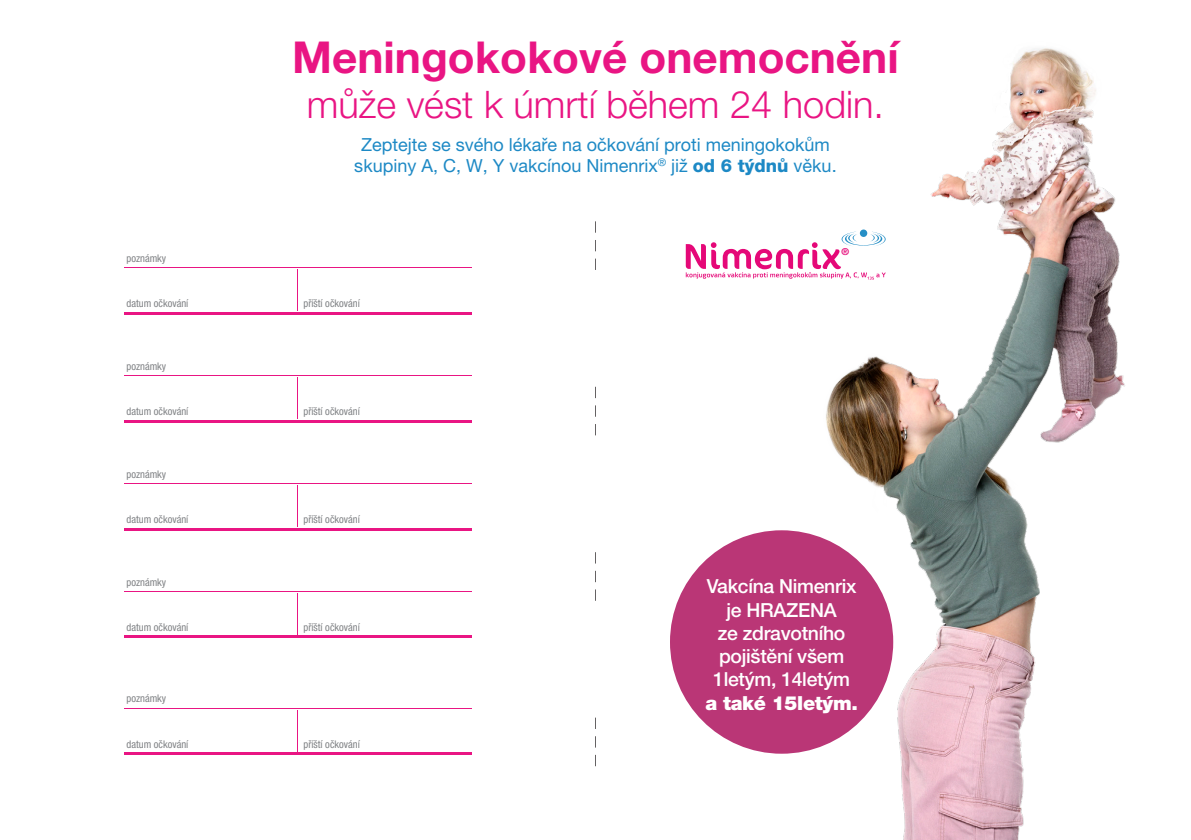
<style>
.page{position:relative;width:1191px;height:840px;background:#fff}
.page>*{position:absolute;margin:0;border:0;box-sizing:border-box;transform-origin:0 0}
.t1{font:700 44px "Helvetica Neue LT Pro";color:#e91583}
.t2{font:300 38px "Helvetica Neue LT Pro";color:#e91583}
.t3{font:500 19.4px/23.2px "Helvetica Neue LT Pro";letter-spacing:-.015em;color:#fff;text-align:center}
.t4{font:18px/21.6px "Helvetica Neue LT Pro";color:#1d89c5;text-align:center}
.t5{font:condensed 10.6px "Helvetica Neue LT Pro";color:#808285}
.t6{font:700 9.6px "Helvetica Neue LT Pro";color:#e50878}
.s1{font-weight:800}
.s2{font-weight:900}
</style>
<div class="page">
<img style="left:820px;top:48px;width:305px;height:791px">
<div style="left:670px;top:530px;width:223px;height:223px;background:#ba3676;border-radius:50%"></div>
<hr style="left:124px;top:375px;width:347px;height:1px;background:#e91583">
<hr style="left:297px;top:377px;width:1px;height:42px;background:#e91583">
<hr style="left:124px;top:420px;width:347px;height:2px;background:#e91583">
<hr style="left:124px;top:267px;width:347px;height:1px;background:#e91583">
<hr style="left:297px;top:269px;width:1px;height:42px;background:#e91583">
<hr style="left:124px;top:312px;width:347px;height:2px;background:#e91583">
<hr style="left:124px;top:590px;width:347px;height:1px;background:#e91583">
<hr style="left:297px;top:593px;width:1px;height:41px;background:#e91583">
<hr style="left:124px;top:635px;width:347px;height:2px;background:#e91583">
<hr style="left:124px;top:482px;width:347px;height:1px;background:#e91583">
<hr style="left:297px;top:485px;width:1px;height:41px;background:#e91583">
<hr style="left:124px;top:527px;width:347px;height:3px;background:#e91583">
<hr style="left:124px;top:707px;width:347px;height:1px;background:#e91583">
<hr style="left:297px;top:709px;width:1px;height:42px;background:#e91583">
<hr style="left:124px;top:752px;width:347px;height:2px;background:#e91583">
<svg style="left:595px;top:570px;width:1px;height:12px"></svg>
<svg style="left:595px;top:386px;width:1px;height:12px"></svg>
<svg style="left:595px;top:258px;width:1px;height:12px"></svg>
<svg style="left:686px;top:231px;width:199px;height:48px"></svg>
<p class="t1" style="left:292px;top:30px;width:608px">Meningokokové onemocnění</p>
<p class="t2" style="left:307px;top:81px;width:578px">může vést k úmrtí během 24 hodin.</p>
<p class="t4" style="left:354px;top:133px;width:484px">Zeptejte se svého lékaře na očkování proti meningokokům skupiny A, C, W, Y vakcínou Nimenrix<sup>®</sup> již <span class="s1">od 6 týdnů</span> věku.</p>
<p class="t5" style="left:126px;top:252px;width:41px">poznámky</p>
<p class="t5" style="left:126px;top:297px;width:63px">datum očkování</p>
<p class="t5" style="left:303px;top:297px;width:58px">příští očkování</p>
<p class="t5" style="left:126px;top:360px;width:41px">poznámky</p>
<p class="t5" style="left:126px;top:405px;width:63px">datum očkování</p>
<p class="t5" style="left:303px;top:405px;width:58px">příští očkování</p>
<p class="t5" style="left:126px;top:467px;width:41px">poznámky</p>
<p class="t5" style="left:126px;top:512px;width:63px">datum očkování</p>
<p class="t5" style="left:303px;top:512px;width:58px">příští očkování</p>
<p class="t5" style="left:126px;top:575px;width:41px">poznámky</p>
<p class="t5" style="left:126px;top:620px;width:63px">datum očkování</p>
<p class="t5" style="left:303px;top:620px;width:58px">příští očkování</p>
<p class="t5" style="left:126px;top:692px;width:41px">poznámky</p>
<p class="t5" style="left:126px;top:737px;width:63px">datum očkování</p>
<p class="t5" style="left:303px;top:737px;width:58px">příští očkování</p>
<p class="t6" style="left:841px;top:246px;width:9px">®</p>
<p class="t3" style="left:705px;top:574px;width:154px">Vakcína Nimenrix je HRAZENA<br>ze zdravotního pojištění všem<br>1letým, 14letým <span class="s2">a také 15letým.</span></p>
</div>
